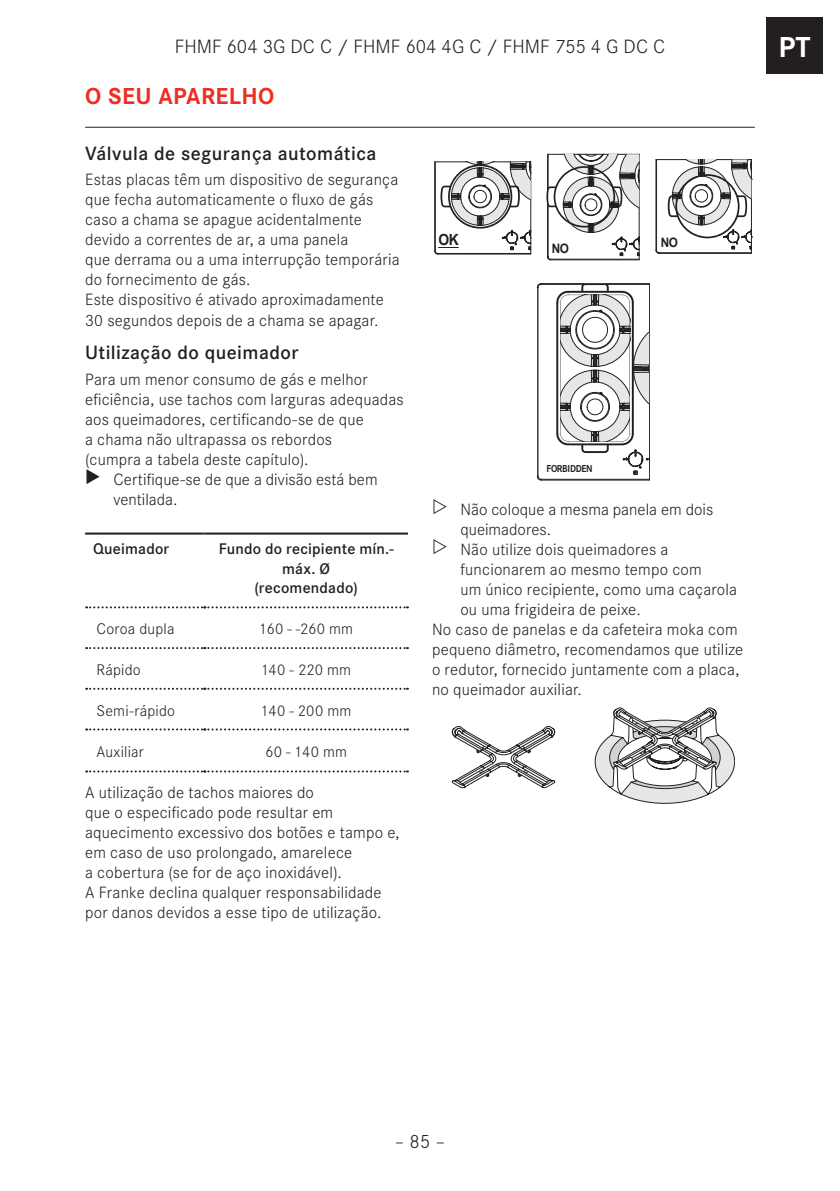
<style>
.page{position:relative;width:840px;height:1191px;background:#fff}
.page>*{position:absolute;margin:0;border:0;box-sizing:border-box;transform-origin:0 0}
.t1{font:700 30px "Corporate S";color:#fff}
.FbF_Heading_1_v1_A5{font:700 24px "Corporate S";letter-spacing:.015em;color:#ee2e22}
.FbF_Heading_2_v1_A5{font:600 20px "Corporate S";letter-spacing:.025em;color:#231f20}
.t2{font:300 20px "Corporate S";color:#231f20}
.FbF_Grundtext_v1_A5{font:300 17px/20px "Corporate S";letter-spacing:.01em;color:#231f20}
.FbF_Tabelle_Grundte{font:300 16px "Corporate S";letter-spacing:.015em;color:#231f20}
.FbF_Tabelle_Kopfzei{font:600 16px/19.2px "Corporate S";letter-spacing:.01em;color:#231f20;text-align:center}
.t3{font:700 15.4px "Arial";color:#231f20;scale:.9 1}
.t4{font:700 13px "Arial";color:#231f20;scale:.9 1}
.t5{font:700 10.4px "Corporate S";letter-spacing:-.03em;color:#231f20;scale:.9 1}
</style>
<div class="page">
<div style="left:765px;top:17px;width:57px;height:57px;background:#231f20"></div>
<hr style="left:85px;top:127px;width:669px;height:1px;background:#231f20">
<hr style="left:85px;top:532px;width:119px;height:2px;background:#231f20">
<hr style="left:204px;top:532px;width:204px;height:2px;background:#231f20">
<svg style="left:86px;top:606px;width:322px;height:2px"></svg>
<svg style="left:86px;top:647px;width:322px;height:2px"></svg>
<svg style="left:86px;top:688px;width:322px;height:2px"></svg>
<svg style="left:86px;top:728px;width:322px;height:2px"></svg>
<svg style="left:86px;top:770px;width:322px;height:2px"></svg>
<svg style="left:434px;top:161px;width:97px;height:94px"></svg>
<svg style="left:546px;top:154px;width:93px;height:106px"></svg>
<svg style="left:655px;top:159px;width:97px;height:95px"></svg>
<svg style="left:536px;top:283px;width:113px;height:197px"></svg>
<svg style="left:451px;top:707px;width:283px;height:96px"></svg>
<p class="t2" style="left:175px;top:33px;width:491px">FHMF 604 3G DC C / FHMF 604 4G C / FHMF 755 4 G DC C</p>
<h1 class="t1" style="left:778px;top:24px;width:34px">PT</h1>
<p class="FbF_Heading_1_v1_A5" style="left:85px;top:77px;width:190px">O SEU APARELHO</p>
<p class="FbF_Heading_2_v1_A5" style="left:85px;top:138px;width:292px">Válvula de segurança automática</p>
<p class="FbF_Grundtext_v1_A5" style="left:85px;top:169px;width:316px">Estas placas têm um dispositivo de segurança que fecha automaticamente o fluxo de gás caso a chama se apague acidentalmente devido a correntes de ar, a uma panela<br>que derrama ou a uma interrupção temporária do fornecimento de gás.<br>Este dispositivo é ativado aproximadamente 30 segundos depois de a chama se apagar.</p>
<p class="FbF_Heading_2_v1_A5" style="left:85px;top:337px;width:215px">Utilização do queimador</p>
<p class="FbF_Grundtext_v1_A5" style="left:85px;top:368px;width:320px">Para um menor consumo de gás e melhor eficiência, use tachos com larguras adequadas aos queimadores, certificando-se de que<br>a chama não ultrapassa os rebordos<br>(cumpra a tabela deste capítulo).</p>
<p class="FbF_Grundtext_v1_A5" style="left:113px;top:468px;width:265px">Certifique-se de que a divisão está bem ventilada.</p>
<p class="FbF_Tabelle_Kopfzei" style="left:93px;top:538px;width:78px">Queimador</p>
<p class="FbF_Tabelle_Kopfzei" style="left:218px;top:538px;width:176px">Fundo do recipiente mín.- máx. Ø<br>(recomendado)</p>
<p class="FbF_Tabelle_Grundte" style="left:96px;top:617px;width:79px">Coroa dupla</p>
<p class="FbF_Tabelle_Grundte" style="left:259px;top:617px;width:95px">160 - -260 mm</p>
<p class="FbF_Tabelle_Grundte" style="left:96px;top:658px;width:46px">Rápido</p>
<p class="FbF_Tabelle_Grundte" style="left:261px;top:658px;width:91px">140 - 220 mm</p>
<p class="FbF_Tabelle_Grundte" style="left:96px;top:699px;width:80px">Semi-rápido</p>
<p class="FbF_Tabelle_Grundte" style="left:261px;top:699px;width:92px">140 - 200 mm</p>
<p class="FbF_Tabelle_Grundte" style="left:96px;top:740px;width:49px">Auxiliar</p>
<p class="FbF_Tabelle_Grundte" style="left:265px;top:740px;width:83px">60 - 140 mm</p>
<p class="FbF_Grundtext_v1_A5" style="left:85px;top:781px;width:316px">A utilização de tachos maiores do<br>que o especificado pode resultar em aquecimento excessivo dos botões e tampo e, em caso de uso prolongado, amarelece<br>a cobertura (se for de aço inoxidável).</p>
<p class="FbF_Grundtext_v1_A5" style="left:85px;top:881px;width:298px">A Franke declina qualquer responsabilidade por danos devidos a esse tipo de utilização.</p>
<p class="t3" style="left:438px;top:229px;width:24px">OK</p>
<p class="t4" style="left:551px;top:239px;width:21px">NO</p>
<p class="t4" style="left:660px;top:233px;width:21px">NO</p>
<p class="t5" style="left:546px;top:460px;width:53px">FORBIDDEN</p>
<p class="FbF_Grundtext_v1_A5" style="left:460px;top:498px;width:254px">Não coloque a mesma panela em dois queimadores.</p>
<p class="FbF_Grundtext_v1_A5" style="left:460px;top:538px;width:278px">Não utilize dois queimadores a funcionarem ao mesmo tempo com<br>um único recipiente, como uma caçarola ou uma frigideira de peixe.</p>
<p class="FbF_Grundtext_v1_A5" style="left:432px;top:618px;width:312px">No caso de panelas e da cafeteira moka com pequeno diâmetro, recomendamos que utilize o redutor, fornecido juntamente com a placa, no queimador auxiliar.</p>
<p class="t2" style="left:394px;top:1127px;width:52px">– 85 –</p>
</div>
